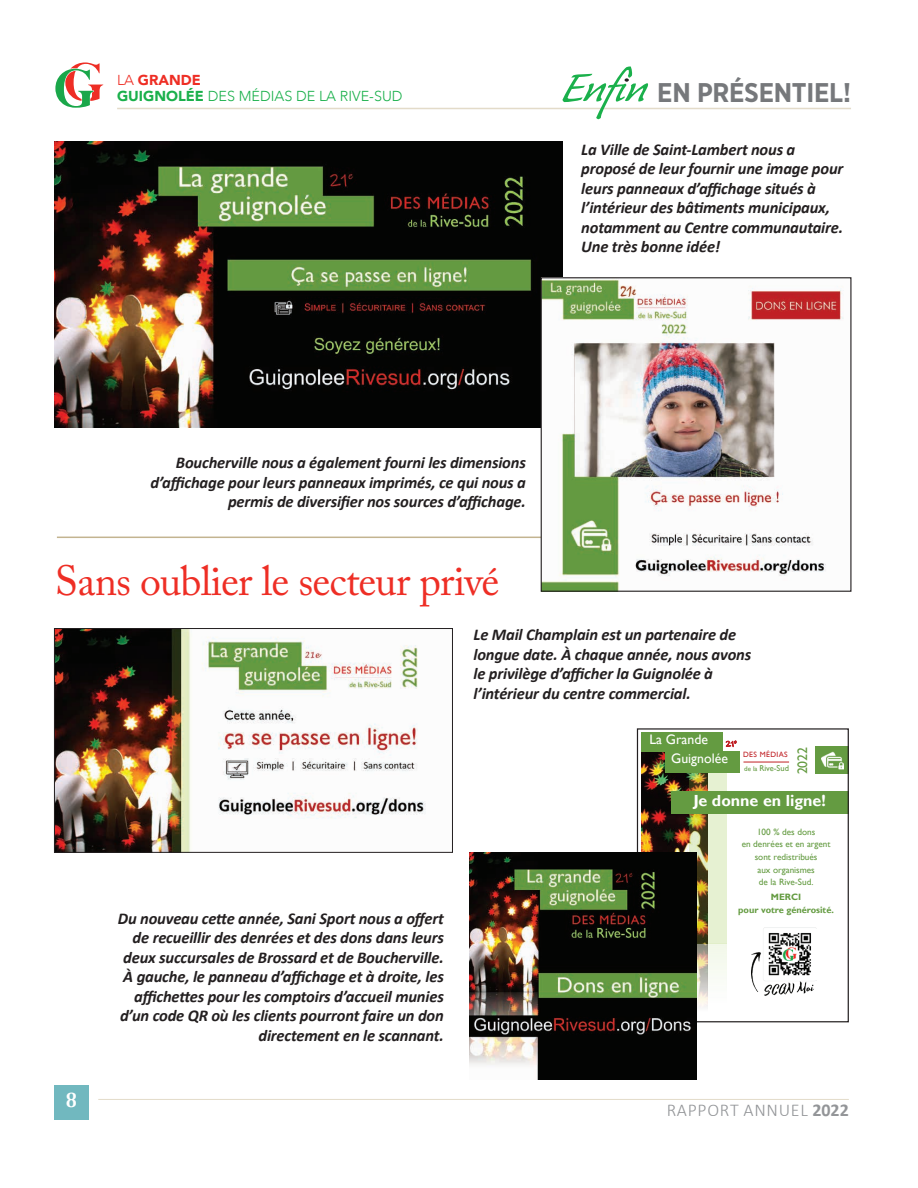
<style>
.page{position:relative;width:918px;height:1188px;background:#fff}
.page>*{position:absolute;margin:0;border:0;box-sizing:border-box;transform-origin:0 0}
.t1{font:42px "Adobe Caslon Pro";letter-spacing:-.02em;color:#ee2e25}
.t2{font:700 27px "Gotham Narrow";letter-spacing:-.01em;color:#76787b}
.t3{font:700 21px "Cambria";color:#fff;scale:.9 1}
.t4{font:300 18px "Calibri";letter-spacing:.04em;color:#939598}
.t5{font:italic 700 16.5px/19.5px "Calibri";letter-spacing:-.01em;color:#231f20;text-align:right}
.t6{font:700 16.05px "Gill Sans";color:#fff}
.t7{font:300 14.4px/15.9px "Avenir";color:#1ab04b}
.t8{font:13.8px/19.4px "Gill Sans";color:#fff}
.t9{font:13.8px "Gill Sans";color:#649b41}
.t10{font:9.15px/12.8px "Gill Sans";color:#649b41;text-align:center}
.t11{font:700 9.15px/12.8px "Gill Sans";color:#649b41;text-align:center}
.t12{font:8.4px "Gill Sans";color:#649b41}
.t13{font:7.65px "Gill Sans";letter-spacing:.05em;color:#c02025}
.s1{color:#ee2e25}
.s2{font-weight:900;color:#ee2e25}
.s3{font-weight:900}
.s4{font-family:"Caliban";font-weight:400;font-style:italic;font-size:56.25px;color:#1ab04b}
.s5{font-size:6.9px}
.s6{font-weight:700}
</style>
<div class="page">
<hr style="left:98px;top:1099px;width:751px;height:1px;background:#e3dbc9">
<div style="left:54px;top:1085px;width:35px;height:35px;background:#71b8bf"></div>
<svg style="left:55px;top:62px;width:48px;height:46px"></svg>
<hr style="left:117px;top:108px;width:734px;height:1px;background:#e3dbc9">
<svg style="left:625px;top:78px;width:4px;height:4px"></svg>
<hr style="left:57px;top:537px;width:508px;height:1px;background:#c3b490">
<img style="left:55px;top:141px;width:508px;height:286px">
<img style="left:56px;top:630px;width:370px;height:221px">
<div style="left:54px;top:628px;width:399px;height:225px;border:1px solid #231f20"></div>
<img style="left:543px;top:279px;width:301px;height:311px">
<div style="left:541px;top:277px;width:310px;height:315px;border:1px solid #231f20"></div>
<img style="left:751px;top:927px;width:65px;height:69px">
<img style="left:641px;top:752px;width:48px;height:101px">
<img style="left:689px;top:773px;width:38px;height:247px">
<div style="left:671px;top:792px;width:177px;height:22px;background:#649b41"></div>
<div style="left:641px;top:732px;width:82px;height:20px;background:#649b41"></div>
<div style="left:665px;top:752px;width:75px;height:21px;background:#649b41"></div>
<hr style="left:743px;top:762px;width:46px;height:1px;background:#c02025">
<div style="left:815px;top:747px;width:33px;height:27px;background:#649b41"></div>
<img style="left:821px;top:751px;width:22px;height:19px">
<svg style="left:726px;top:741px;width:10px;height:6px"></svg>
<div style="left:637px;top:728px;width:212px;height:294px;border:1px solid #231f20"></div>
<img style="left:469px;top:853px;width:227px;height:227px">
<p class="t7" style="left:117px;top:72px;width:287px"><span class="s1">LA</span> <span class="s2">GRANDE<br></span><span class="s3">GUIGNOLÉE</span> DES MÉDIAS DE LA RIVE-SUD</p>
<h2 class="t2" style="left:561px;top:77px;width:291px"><span class="s4">Enfin</span>EN PRÉSENTIEL!</h2>
<p class="t5" style="left:581px;top:140px;width:264px;text-align:left">La Ville de Saint-Lambert nous a proposé de leur fournir une image pour leurs panneaux d’affichage situés à l’intérieur des bâtiments municipaux, notamment au Centre communautaire.<br>Une très bonne idée!</p>
<p class="t5" style="left:150px;top:453px;width:377px">Boucherville nous a également fourni les dimensions d’affichage pour leurs panneaux imprimés, ce qui nous a permis de diversifier nos sources d’affichage.</p>
<h1 class="t1" style="left:55px;top:556px;width:446px">Sans oublier le secteur privé</h1>
<p class="t5" style="left:474px;top:625px;width:279px;text-align:left">Le Mail Champlain est un partenaire de longue date. À chaque année, nous avons le privilège d’afficher la Guignolée à l’intérieur du centre commercial.</p>
<p class="t8" style="left:671px;top:730px;width:58px;text-indent:-22px">La Grande<br>Guignolée</p>
<p class="t13" style="left:743px;top:750px;width:46px">DES MÉDIAS</p>
<p class="t12" style="left:744px;top:763px;width:46px"><span class="s5">de la</span> Rive-Sud</p>
<p class="t9" style="left:795px;top:774px;width:29px;rotate:-90deg">2022</p>
<p class="t3" style="left:66px;top:1085px;width:14px">8</p>
<p class="t5" style="left:118px;top:909px;width:328px">Du nouveau cette année, Sani Sport nous a offert de recueillir des denrées et des dons dans leurs deux succursales de Brossard et de Boucherville.<br>À gauche, le panneau d’affichage et à droite, les affichettes pour les comptoirs d’accueil munies d’un code QR où les clients pourront faire un don directement en le scannant.</p>
<p class="t6" style="left:694px;top:790px;width:134px">Je donne en ligne!</p>
<p class="t10" style="left:742px;top:825px;width:90px">100 % des dons<br>en denrées et en argent sont redistribués<br>aux organismes<br>de la Rive-Sud.</p>
<p class="t11" style="left:738px;top:891px;width:97px">MERCI<br>pour votre générosité.</p>
<p class="t4" style="left:667px;top:1099px;width:184px">RAPPORT ANNUEL <span class="s6">2022</span></p>
</div>
